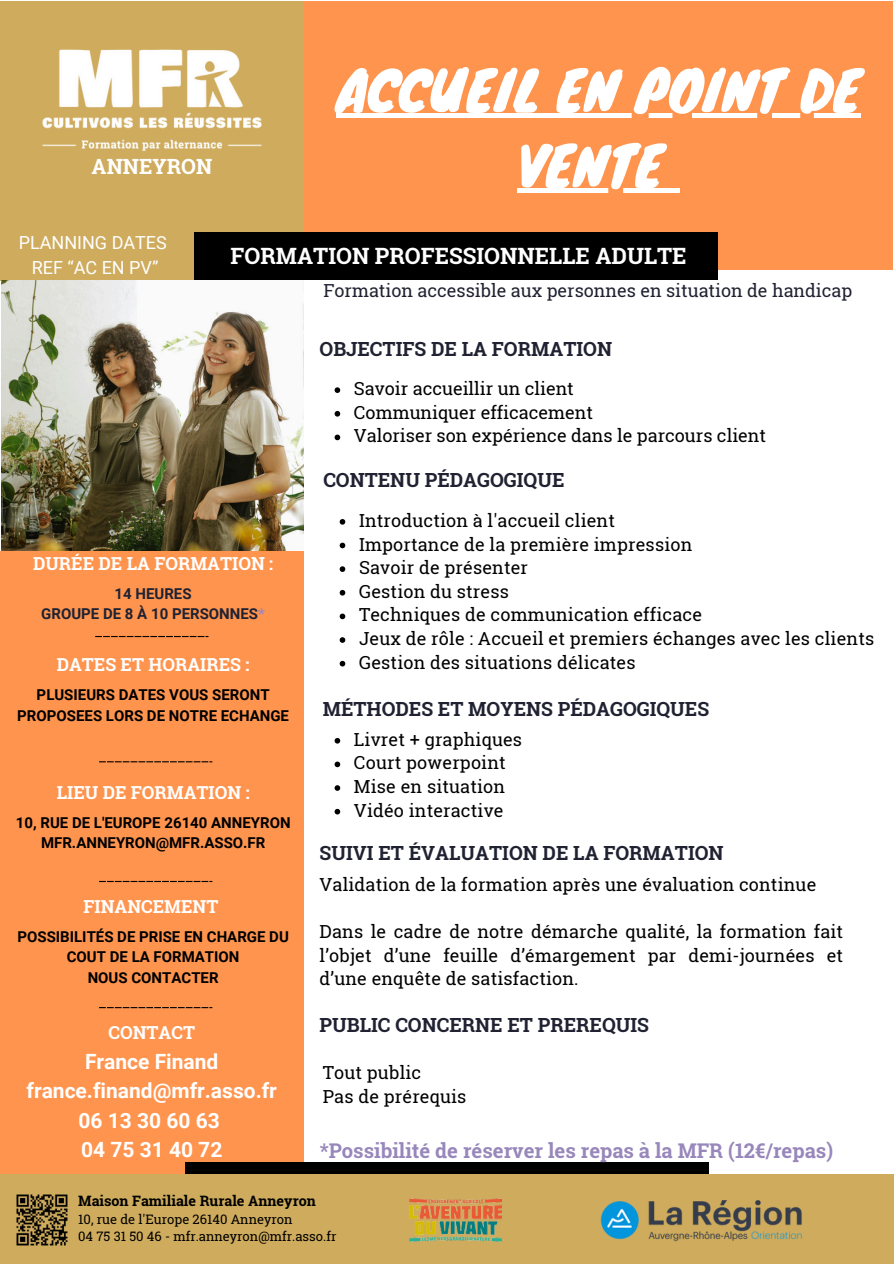
<style>
.page{position:relative;width:894px;height:1264px;background:#fff}
.page>*{position:absolute;margin:0;border:0;box-sizing:border-box;transform-origin:0 0}
.t1{font:54px "Knewave";color:#fff}
.t2{font:700 22.5px "Roboto Slab";color:#fff}
.t3{font:700 21px/29.2px "Roboto";color:#fff;text-align:center}
.t4{font:700 21px "Roboto Slab";color:#fff}
.t5{font:700 20.25px "Roboto Slab";color:#9887bb}
.t6{font:700 19.5px "Roboto Slab";color:#202232}
.t7{font:18px/23.7px "Roboto Slab";letter-spacing:.01em;color:#000;text-align:justify}
.t8{font:18px "Roboto Slab";color:#202232}
.t9{font:18px/24.8px "Roboto";color:#fff;text-align:center}
.t10{font:700 17.85px "Roboto Slab";color:#fff}
.t11{font:700 15px/20.7px "Roboto";color:#000;text-align:center}
.t12{font:700 15px "Roboto";color:#202232}
.t13{font:700 14.4px "Roboto Slab";color:#000}
.t14{font:13.05px "Roboto Slab";color:#000}
.s1{color:#9887bb}
</style>
<div class="page">
<div style="left:0;top:551px;width:303px;height:712px;background:#ff944e"></div>
<svg style="left:99px;top:1007px;width:113px;height:1px"></svg>
<div style="left:0;top:1px;width:303px;height:279px;background:#ceab5d"></div>
<div style="left:303px;top:1px;width:590px;height:268px;background:#ff944e"></div>
<div style="left:194px;top:232px;width:523px;height:48px;background:#000"></div>
<img style="left:42px;top:49px;width:220px;height:102px">
<svg style="left:95px;top:636px;width:113px;height:1px"></svg>
<svg style="left:99px;top:761px;width:113px;height:1px"></svg>
<svg style="left:99px;top:880px;width:113px;height:2px"></svg>
<div style="left:0;top:1174px;width:893px;height:89px;background:#ceab5d"></div>
<div style="left:185px;top:1162px;width:523px;height:12px;background:#000"></div>
<img style="left:17px;top:1194px;width:50px;height:51px">
<img style="left:600px;top:1200px;width:202px;height:42px">
<img style="left:409px;top:1198px;width:93px;height:43px">
<img style="left:1px;top:280px;width:302px;height:270px">
<hr style="left:336px;top:113px;width:524px;height:4px;background:#fff">
<div style="left:517px;top:188px;width:145px;height:5px;background:#fff"></div>
<div style="left:662px;top:188px;width:17px;height:5px;background:#fff"></div>
<svg style="left:339px;top:519px;width:6px;height:5px"></svg>
<svg style="left:339px;top:542px;width:6px;height:6px"></svg>
<svg style="left:339px;top:566px;width:6px;height:6px"></svg>
<svg style="left:339px;top:590px;width:6px;height:5px"></svg>
<svg style="left:339px;top:613px;width:6px;height:6px"></svg>
<svg style="left:339px;top:637px;width:6px;height:6px"></svg>
<svg style="left:339px;top:661px;width:6px;height:5px"></svg>
<svg style="left:334px;top:738px;width:6px;height:5px"></svg>
<svg style="left:334px;top:761px;width:6px;height:6px"></svg>
<svg style="left:334px;top:785px;width:6px;height:5px"></svg>
<svg style="left:334px;top:808px;width:6px;height:6px"></svg>
<svg style="left:334px;top:387px;width:6px;height:6px"></svg>
<svg style="left:334px;top:411px;width:6px;height:5px"></svg>
<svg style="left:334px;top:434px;width:6px;height:6px"></svg>
<p class="t4" style="left:92px;top:152px;width:122px">ANNEYRON</p>
<p class="t9" style="left:19px;top:230px;width:149px">PLANNING DATES<br>REF “AC EN PV”</p>
<p class="t1" style="left:336px;top:46px;width:526px">ACCUEIL EN POINT DE</p>
<h4 class="t1" style="left:517px;top:122px;width:147px">VENTE</h4>
<p class="t2" style="left:230px;top:240px;width:457px">FORMATION PROFESSIONNELLE ADULTE</p>
<p class="t8" style="left:323px;top:278px;width:530px">Formation accessible aux personnes en situation de handicap</p>
<p class="t6" style="left:319px;top:335px;width:294px">OBJECTIFS DE LA FORMATION</p>
<p class="t7" style="left:354px;top:376px;width:221px">Savoir accueillir un client</p>
<p class="t7" style="left:354px;top:400px;width:240px">Communiquer efficacement</p>
<p class="t7" style="left:354px;top:423px;width:413px">Valoriser son expérience dans le parcours client</p>
<p class="t10" style="left:33px;top:551px;width:241px">DURÉE DE LA FORMATION :</p>
<h4 class="t12" style="left:114px;top:585px;width:78px">14 HEURES</h4>
<p class="t12" style="left:41px;top:605px;width:225px">GROUPE DE 8 À 10 PERSONNES<span class="s1">*</span></p>
<p class="t10" style="left:57px;top:652px;width:194px">DATES ET HORAIRES :</p>
<h4 class="t11" style="left:17px;top:684px;width:273px">PLUSIEURS DATES VOUS SERONT<br>PROPOSEES LORS DE NOTRE ECHANGE</h4>
<h6 class="t10" style="left:57px;top:780px;width:194px">LIEU DE FORMATION :</h6>
<h6 class="t11" style="left:16px;top:812px;width:276px">10, RUE DE L'EUROPE 26140 ANNEYRON</h6>
<h4 class="t11" style="left:41px;top:832px;width:226px">MFR.ANNEYRON@MFR.ASSO.FR</h4>
<p class="t10" style="left:83px;top:894px;width:136px">FINANCEMENT</p>
<h6 class="t11" style="left:17px;top:926px;width:273px">POSSIBILITÉS DE PRISE EN CHARGE DU<br>COUT DE LA FORMATION</h6>
<h4 class="t11" style="left:88px;top:967px;width:132px">NOUS CONTACTER</h4>
<p class="t10" style="left:108px;top:1020px;width:88px">CONTACT</p>
<p class="t3" style="left:26px;top:1047px;width:252px">France Finand france.finand@mfr.asso.fr<br>06 13 30 60 63<br>04 75 31 40 72</p>
<p class="t6" style="left:323px;top:467px;width:242px">CONTENU PÉDAGOGIQUE</p>
<p class="t7" style="left:359px;top:508px;width:257px">Introduction à l'accueil client</p>
<p class="t7" style="left:359px;top:531px;width:334px">Importance de la première impression</p>
<p class="t7" style="left:359px;top:555px;width:170px">Savoir de présenter</p>
<p class="t7" style="left:359px;top:579px;width:151px">Gestion du stress</p>
<p class="t7" style="left:359px;top:602px;width:344px">Techniques de communication efficace</p>
<h4 class="t7" style="left:359px;top:626px;width:516px">Jeux de rôle : Accueil et premiers échanges avec les clients</h4>
<h3 class="t7" style="left:359px;top:650px;width:278px">Gestion des situations délicates</h3>
<h4 class="t6" style="left:322px;top:695px;width:388px">MÉTHODES ET MOYENS PÉDAGOGIQUES</h4>
<p class="t7" style="left:354px;top:727px;width:170px">Livret + graphiques</p>
<p class="t7" style="left:354px;top:750px;width:153px">Court powerpoint</p>
<h4 class="t7" style="left:354px;top:774px;width:153px">Mise en situation</h4>
<p class="t7" style="left:354px;top:797px;width:151px">Vidéo interactive</p>
<h4 class="t6" style="left:319px;top:839px;width:405px">SUIVI ET ÉVALUATION DE LA FORMATION</h4>
<p class="t7" style="left:319px;top:872px;width:498px">Validation de la formation après une évaluation continue</p>
<p class="t7" style="left:319px;top:919px;width:525px">Dans le cadre de notre démarche qualité, la formation fait l’objet d’une feuille d’émargement par demi-journées et d’une enquête de satisfaction.</p>
<p class="t6" style="left:319px;top:1011px;width:331px">PUBLIC CONCERNE ET PREREQUIS</p>
<p class="t7" style="left:322px;top:1060px;width:145px">Tout public<br>Pas de prérequis</p>
<h4 class="t5" style="left:320px;top:1136px;width:515px">*Possibilité de réserver les repas à la MFR (12€/repas)</h4>
<h6 class="t13" style="left:78px;top:1190px;width:239px">Maison Familiale Rurale Anneyron</h6>
<h3 class="t14" style="left:78px;top:1210px;width:216px">10, rue de l'Europe 26140 Anneyron</h3>
<p class="t14" style="left:78px;top:1227px;width:259px">04 75 31 50 46 - mfr.anneyron@mfr.asso.fr</p>
</div>
